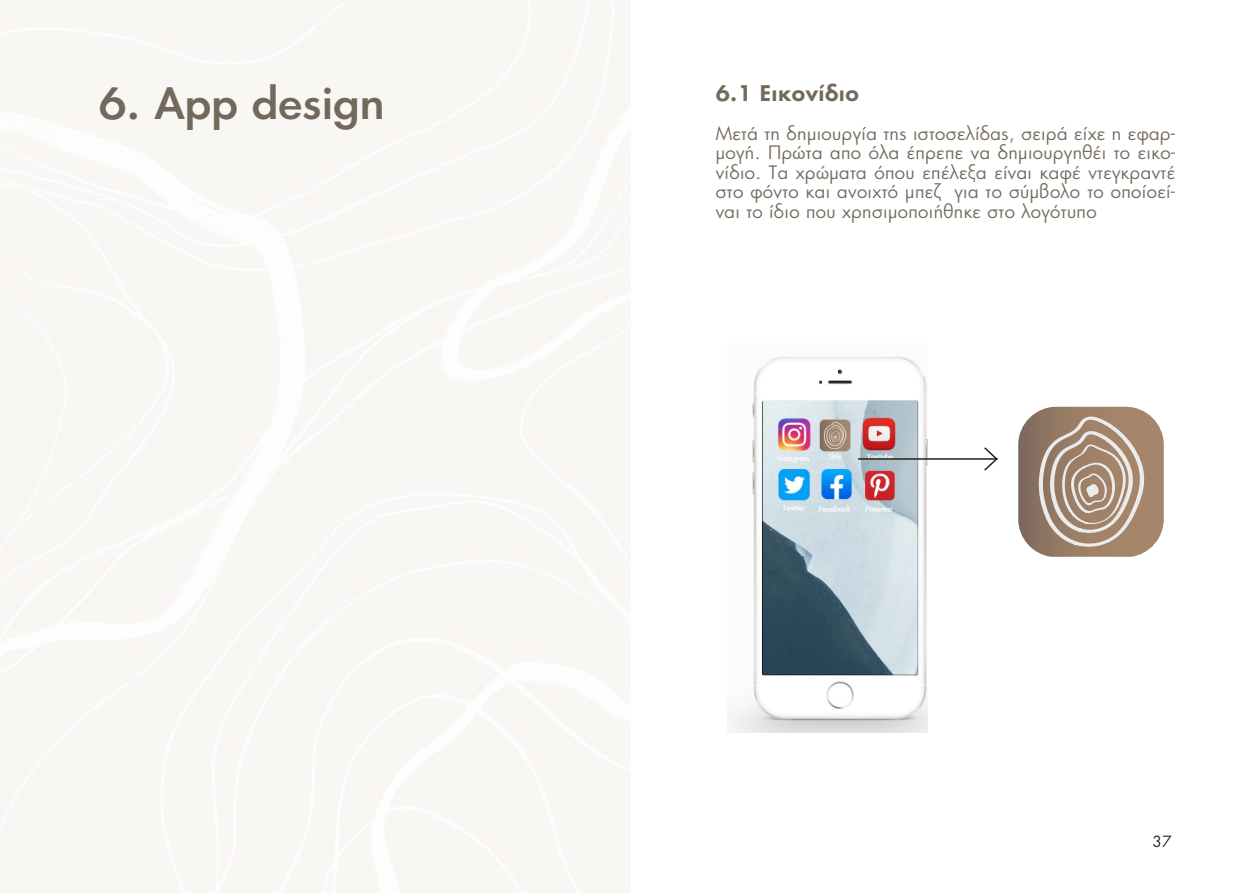
<style>
.page{position:relative;width:1259px;height:893px;background:#fff}
.page>*{position:absolute;margin:0;border:0;box-sizing:border-box;transform-origin:0 0}
.t1{font:500 42px "PF Futura Neu";color:#72685c}
.t2{font:600 21px "PF Futura Neu";letter-spacing:.02em;color:#73695d}
.t3{font:18px/19.5px "PF Futura Neu";letter-spacing:.02em;color:#73695d;text-align:justify}
.t4{font:15px "PF Futura Neu";color:#231f20}
</style>
<div class="page">
<img style="left:730px;top:356px;width:198px;height:377px">
<svg style="left:1018px;top:407px;width:145px;height:150px;background:#ac9785"></svg>
<hr style="left:858px;top:458px;width:139px;height:2px;background:#231f20">
<svg style="left:982px;top:447px;width:16px;height:24px"></svg>
<p class="t1" style="left:99px;top:75px;width:287px">6. App design</p>
<p class="t2" style="left:716px;top:79px;width:145px">6.1 Εικονίδιο</p>
<p class="t3" style="left:716px;top:123px;width:461px">Μετά τη δημιουργία της ιστοσελίδας, σειρά είχε η εφαρ&shy;μογή. Πρώτα απο όλα έπρεπε να δημιουργηθέι το εικο&shy;νίδιο. Τα χρώματα όπου επέλεξα είναι καφέ ντεγκραντέ στο φόντο και ανοιχτό μπεζ για το σύμβολο το οποίοεί&shy;ναι το ίδιο που χρησιμοποιήθηκε στο λογότυπο</p>
<p class="t4" style="left:1152px;top:832px;width:21px">37</p>
</div>
